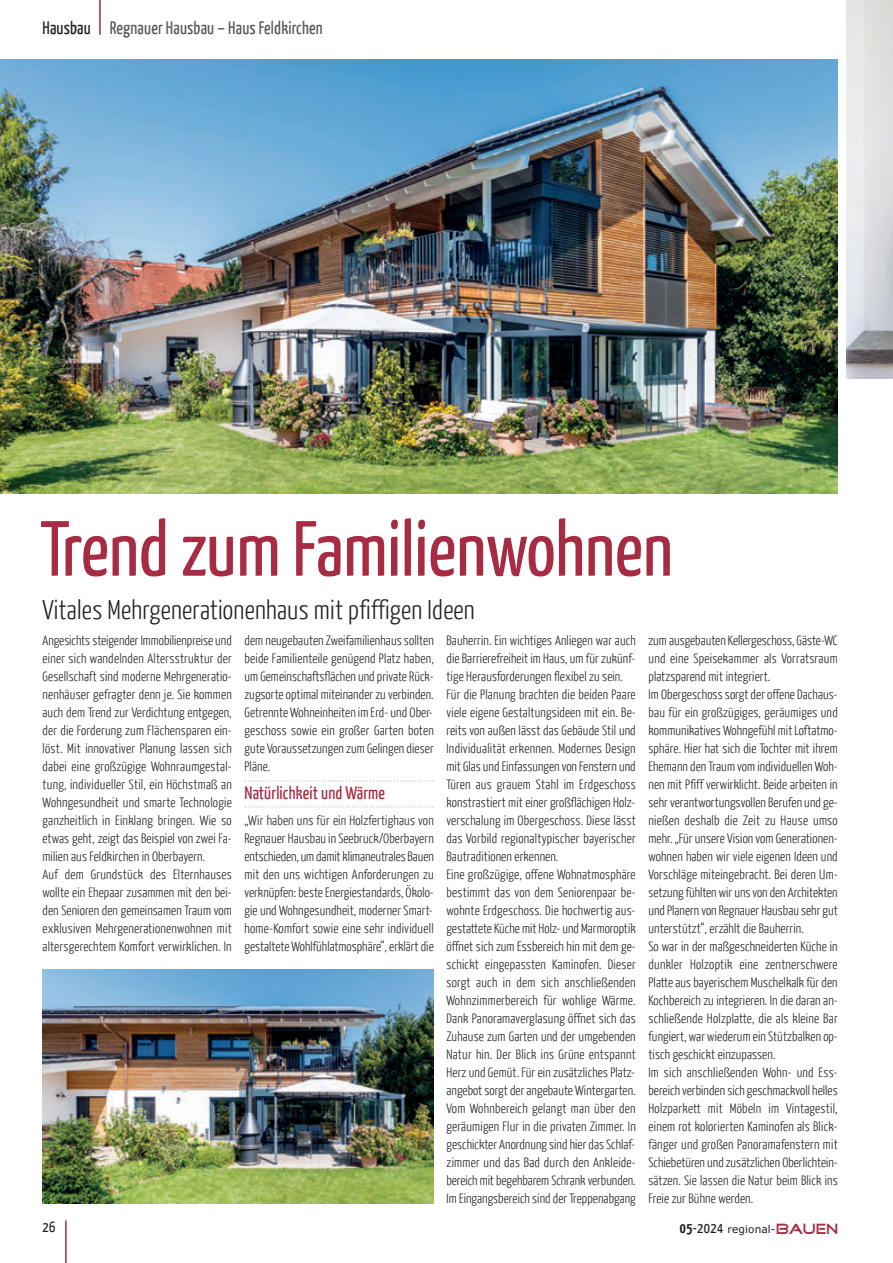
<style>
.page{position:relative;width:893px;height:1263px;background:#fff}
.page>*{position:absolute;margin:0;border:0;box-sizing:border-box;transform-origin:0 0}
.t1{font:78px "Yanone Kaffeesatz";color:#a62b43}
.t2{font:300 27px "Yanone Kaffeesatz";letter-spacing:.01em;color:#231f20}
.t3{font:18px "Yanone Kaffeesatz";letter-spacing:.01em;color:#57585a}
.t4{font:18px "Yanone Kaffeesatz";letter-spacing:.01em;color:#a62b43}
.t5{font:15px "Yanone Kaffeesatz";color:#231f20}
.t6{font:300 13.5px/18px "Yanone Kaffeesatz";letter-spacing:.01em;color:#231f20;text-align:justify}
.t7{font:10.5px "XBOX360";letter-spacing:.01em;color:#231f20}
.s1{color:#231f20}
.s2{font-family:"Yanone Kaffeesatz";font-weight:700;font-size:15px}
.s3{font-family:"Yanone Kaffeesatz";font-size:15px}
.s4{font-family:"Good Times";font-size:15px;color:#a62b43}
</style>
<div class="page">
<hr style="left:99px;top:0;width:2px;height:35px;background:#a62b43">
<img style="left:846px;top:0;width:47px;height:378px">
<img style="left:0;top:60px;width:838px;height:433px">
<svg style="left:244px;top:780px;width:190px;height:2px"></svg>
<svg style="left:244px;top:806px;width:190px;height:2px"></svg>
<svg style="left:892px;top:19px;width:1px;height:19px"></svg>
<img style="left:43px;top:969px;width:391px;height:234px">
<hr style="left:65px;top:1220px;width:2px;height:43px;background:#a62b43">
<p class="t3" style="left:43px;top:17px;width:282px"><span class="s1">Hausbau</span> Regnauer Hausbau – Haus Feldkirchen</p>
<p class="t1" style="left:40px;top:501px;width:634px">Trend zum Familienwohnen</p>
<p class="t2" style="left:43px;top:593px;width:434px">Vitales Mehrgenerationenhaus mit pfiffigen Ideen</p>
<p class="t6" style="left:43px;top:631px;width:191px">Angesichts steigender Immobilienpreise und einer sich wandelnden Altersstruktur der Gesellschaft sind moderne Mehrgeneratio&shy;nenhäuser gefragter denn je. Sie kommen auch dem Trend zur Verdichtung entgegen, der die Forderung zum Flächensparen ein&shy;löst. Mit innovativer Planung lassen sich dabei eine großzügige Wohnraumgestal&shy;tung, individueller Stil, ein Höchstmaß an Wohngesundheit und smarte Technologie ganzheitlich in Einklang bringen. Wie so etwas geht, zeigt das Beispiel von zwei Fa&shy;milien aus Feldkirchen in Oberbayern.</p>
<p class="t6" style="left:43px;top:865px;width:191px">Auf dem Grundstück des Elternhauses wollte ein Ehepaar zusammen mit den bei&shy;den Senioren den gemeinsamen Traum vom exklusiven Mehrgenerationenwohnen mit alters gerechtem Komfort verwirklichen. In</p>
<p class="t6" style="left:244px;top:631px;width:191px">dem neugebauten Zweifamilienhaus sollten beide Familienteile genügend Platz haben, um Gemeinschaftsflächen und private Rück&shy;zugsorte optimal miteinander zu verbinden.<br>Getrennte Wohneinheiten im Erd- und Ober&shy;geschoss sowie ein großer Garten boten gute Voraussetzungen zum Gelingen dieser Pläne.</p>
<p class="t4" style="left:244px;top:782px;width:142px">Natürlichkeit und Wärme</p>
<p class="t6" style="left:244px;top:811px;width:191px">„Wir haben uns für ein Holzfertighaus von Regnauer Hausbau in Seebruck/Oberbayern entschieden, um damit klimaneutrales Bauen mit den uns wichtigen Anforderungen zu verknüpfen: beste Energiestandards, Ökolo - gie und Wohngesundheit, moderner Smart&shy;home-Komfort sowie eine sehr individuell gestaltete Wohlfühlatmosphäre“, erklärt die</p>
<p class="t6" style="left:446px;top:631px;width:191px">Bauherrin. Ein wichtiges Anliegen war auch die Barrierefreiheit im Haus, um für zukünf&shy;tige Herausforderungen flexibel zu sein.</p>
<p class="t6" style="left:446px;top:685px;width:191px">Für die Planung brachten die beiden Paare viele eigene Gestaltungsideen mit ein. Be&shy;reits von außen lässt das Gebäude Stil und Individualität erkennen. Modernes Design mit Glas und Einfassungen von Fenstern und Türen aus grauem Stahl im Erdgeschoss konstrastiert mit einer großflächigen Holz&shy;verschalung im Obergeschoss. Diese lässt das Vorbild regionaltypischer bayerischer Bautraditionen erkennen.</p>
<p class="t6" style="left:446px;top:865px;width:191px">Eine großzügige, offene Wohnatmosphäre bestimmt das von dem Seniorenpaar be&shy;wohnte Erdgeschoss. Die hochwertig aus&shy;gestattete Küche mit Holz- und Marmoroptik öffnet sich zum Essbereich hin mit dem ge&shy;schickt eingepassten Kaminofen. Dieser sorgt auch in dem sich anschließenden Wohnzimmerbereich für wohlige Wärme.<br>Dank Panoramaverglasung öffnet sich das Zuhause zum Garten und der umgebenden Natur hin. Der Blick ins Grüne entspannt Herz und Gemüt. Für ein zusätzliches Platz&shy;angebot sorgt der angebaute Wintergarten.</p>
<p class="t6" style="left:446px;top:1099px;width:191px">Vom Wohnbereich gelangt man über den geräumigen Flur in die privaten Zimmer. In geschickter Anordnung sind hier das Schlaf&shy;zimmer und das Bad durch den Ankleide&shy;bereich mit begehbarem Schrank verbunden.<br>Im Eingangsbereich sind der Treppenabgang</p>
<p class="t6" style="left:648px;top:631px;width:191px">zum ausgebauten Kellergeschoss, Gäste-WC und eine Speisekammer als Vorratsraum platzsparend mit integriert.</p>
<p class="t6" style="left:648px;top:685px;width:191px">Im Obergeschoss sorgt der offene Dachaus&shy;bau für ein großzügiges, geräumiges und kommunikatives Wohngefühl mit Loftatmo&shy;sphäre. Hier hat sich die Tochter mit ihrem Ehemann den Traum vom individuellen Woh&shy;nen mit Pfiff verwirklicht. Beide arbeiten in sehr verantwortungsvollen Berufen und ge&shy;nießen deshalb die Zeit zu Hause umso mehr. „Für unsere Vision vom Generationen&shy;wohnen haben wir viele eigenen Ideen und Vorschläge miteingebracht. Bei deren Um&shy;setzung fühlten wir uns von den Architekten und Planern von Regnauer Hausbau sehr gut unterstützt“, erzählt die Bauherrin.</p>
<p class="t6" style="left:648px;top:937px;width:191px">So war in der maßgeschneiderten Küche in dunkler Holzoptik eine zentnerschwere Platte aus bayerischem Muschelkalk für den Kochbereich zu integrieren. In die daran an&shy;schließende Holzplatte, die als kleine Bar fungiert, war wiederum ein Stützbalken op&shy;tisch geschickt einzupassen.</p>
<p class="t6" style="left:648px;top:1063px;width:191px">Im sich anschließenden Wohn- und Ess&shy;bereich verbinden sich geschmackvoll helles Holzparkett mit Möbeln im Vintagestil, einem rot kolorierten Kaminofen als Blick&shy;fänger und großen Panoramafenstern mit Schiebetüren und zusätzlichen Oberlichtein&shy;sätzen. Sie lassen die Natur beim Blick ins Freie zur Bühne werden.</p>
<p class="t5" style="left:43px;top:1217px;width:14px">26</p>
<p class="t7" style="left:680px;top:1225px;width:160px"><span class="s2">05</span><span class="s3">-2024</span> regional-<span class="s4">BAUEN</span></p>
</div>
